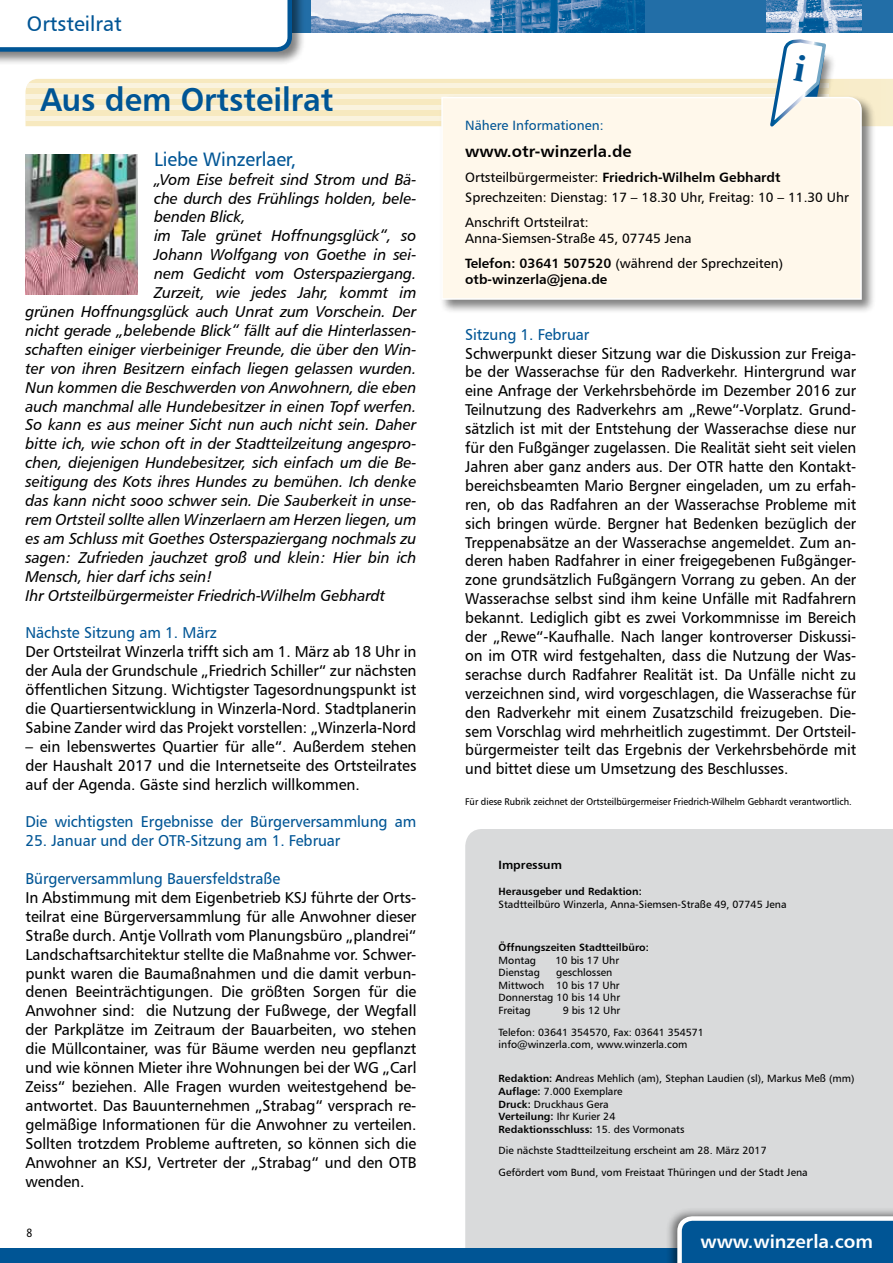
<style>
.page{position:relative;width:893px;height:1263px;background:#fff}
.page>*{position:absolute;margin:0;border:0;box-sizing:border-box;transform-origin:0 0}
.t1{font:33px "Humanist 777 BT Bold B";color:#005595;scale:.95 1}
.t2{font:21px "Humanist 777 BT Roman B";color:#005595}
.t3{font:19.5px "Humanist 777 BT Roman B";color:#005595}
.t4{font:18.75px "Humanist 777 BT Bold B";color:#fff}
.t5{font:16.5px "Humanist 777 BT Bold B";color:#000}
.t6{font:15.75px/18.9px "Humanist 777 BT Roman B";letter-spacing:-.005em;color:#000;text-align:justify;scale:.95 1}
.t7{font:15.75px/18.9px "Humanist 777 BT Roman B";letter-spacing:-.005em;color:#000;text-align:justify}
.t8{font:15.75px "Humanist 777 BT Italic B";letter-spacing:-.005em;color:#000}
.t9{font:15.75px "Humanist 777 BT Roman B";letter-spacing:-.005em;color:#005595}
.t10{font:13.5px/24.8px "Humanist 777 BT Roman B";color:#000}
.t11{font:13.5px "Humanist 777 BT Bold B";color:#000}
.t12{font:13.5px "Humanist 777 BT Roman B";color:#005595}
.t13{font:12px "Humanist 777 BT Bold B";color:#000}
.t14{font:12px "Humanist 777 BT Roman Condensed B";color:#000}
.t15{font:10.5px/12.6px "Humanist 777 BT Roman B";color:#000}
.t16{font:10.5px/12.6px "Humanist 777 BT Bold B";color:#000}
.t17{font:9.75px "Humanist 777 BT Roman B";letter-spacing:-.005em;color:#000;scale:.95 1}
.s1{font-family:"Humanist 777 BT Roman B"}
.s2{font-family:"Humanist 777 BT Bold B"}
</style>
<div class="page">
<div style="left:465px;top:829px;width:428px;height:420px;background:#d9dadb"></div>
<div style="left:0;top:1249px;width:893px;height:14px;background:#005595"></div>
<div style="left:439px;top:95px;width:437px;height:219px;background:#000;opacity:.5"></div>
<div style="left:441px;top:134px;width:421px;height:166px;background:#fff8eb"></div>
<div style="left:665px;top:1206px;width:228px;height:57px;background:#000;opacity:.5"></div>
<div style="left:675px;top:1214px;width:218px;height:49px;background:#000;opacity:.5"></div>
<svg style="left:677px;top:1216px;width:216px;height:47px"></svg>
<img style="left:26px;top:154px;width:111px;height:140px">
<svg style="left:0;top:0;width:893px;height:134px"></svg>
<h2 class="t2" style="left:27px;top:11px;width:96px">Ortsteilrat</h2>
<h1 class="t1" style="left:40px;top:78px;width:310px">Aus dem Ortsteilrat</h1>
<p class="t3" style="left:154px;top:147px;width:144px">Liebe Winzerlaer,</p>
<p class="t8" style="left:154px;top:169px;width:264px">„Vom Eise befreit sind Strom und Bä-</p>
<p class="t8" style="left:154px;top:188px;width:264px">che durch des Frühlings holden, bele-</p>
<p class="t8" style="left:154px;top:207px;width:93px">benden Blick,</p>
<p class="t8" style="left:154px;top:226px;width:264px">im Tale grünet Hoffnungsglück“, so</p>
<p class="t8" style="left:154px;top:245px;width:264px">Johann Wolfgang von Goethe in sei-</p>
<p class="t8" style="left:154px;top:264px;width:264px">nem Gedicht vom Osterspaziergang.</p>
<p class="t8" style="left:154px;top:283px;width:264px">Zurzeit, wie jedes Jahr, kommt im</p>
<p class="t8" style="left:26px;top:302px;width:392px">grünen Hoffnungsglück auch Unrat zum Vorschein. Der</p>
<p class="t8" style="left:26px;top:321px;width:392px">nicht gerade „belebende Blick“ fällt auf die Hinterlassen-</p>
<p class="t8" style="left:26px;top:339px;width:392px">schaften einiger vierbeiniger Freunde, die über den Win-</p>
<p class="t8" style="left:26px;top:358px;width:392px">ter von ihren Besitzern einfach liegen gelassen wurden.</p>
<p class="t8" style="left:26px;top:377px;width:392px">Nun kommen die Beschwerden von Anwohnern, die eben</p>
<p class="t8" style="left:26px;top:396px;width:392px">auch manchmal alle Hundebesitzer in einen Topf werfen.</p>
<p class="t8" style="left:26px;top:415px;width:392px">So kann es aus meiner Sicht nun auch nicht sein. Daher</p>
<p class="t8" style="left:26px;top:434px;width:392px">bitte ich, wie schon oft in der Stadtteilzeitung angespro-</p>
<p class="t8" style="left:26px;top:453px;width:392px">chen, diejenigen Hundebesitzer, sich einfach um die Be-</p>
<p class="t8" style="left:26px;top:472px;width:392px">seitigung des Kots ihres Hundes zu bemühen. Ich denke</p>
<p class="t8" style="left:26px;top:491px;width:393px">das kann nicht sooo schwer sein. Die Sauberkeit in unse-</p>
<p class="t8" style="left:26px;top:510px;width:393px">rem Ortsteil sollte allen Winzerlaern am Herzen liegen, um</p>
<p class="t8" style="left:26px;top:528px;width:392px">es am Schluss mit Goethes Osterspaziergang nochmals zu</p>
<p class="t8" style="left:26px;top:547px;width:392px">sagen: Zufrieden jauchzet groß und klein: Hier bin ich</p>
<p class="t8" style="left:26px;top:566px;width:189px">Mensch, hier darf ichs sein!</p>
<p class="t8" style="left:26px;top:585px;width:361px">Ihr Ortsteilbürgermeister Friedrich-Wilhelm Gebhardt</p>
<p class="t9" style="left:26px;top:623px;width:193px">Nächste Sitzung am 1. März</p>
<p class="t7" style="left:26px;top:642px;width:392px">Der Ortsteilrat Winzerla trifft sich am 1. März ab 18 U hr in der Aula der Grundschule „Friedrich Schiller“ zur nächsten öffentlichen Sitzung. Wichtigster Tagesordnungspunkt ist die Quartiersentwicklung in Winzerla-Nord. Stadtplanerin Sabine Zander wird das Projekt vorstellen: „Winzerla-Nord</p>
<p class="t7" style="left:26px;top:736px;width:392px">– ein lebenswertes Quartier für alle“. Außerdem stehen der Haushalt 2017 und die I nternetseite des Ortsteilrates auf der Agenda. Gäste sind herzlich willkommen.</p>
<p class="t9" style="left:26px;top:812px;width:392px">Die wichtigsten Ergebnisse der Bürgerversammlung am</p>
<p class="t9" style="left:26px;top:831px;width:316px">25. Januar und der OTR-Sitzung am 1. Februar</p>
<p class="t9" style="left:26px;top:869px;width:256px">Bürgerversammlung Bauersfeldstraße</p>
<p class="t7" style="left:26px;top:888px;width:392px">I n Abstimmung mit dem Eigenbetrieb KSJ führte der Orts&shy;teilrat eine Bürgerversammlung für alle Anwohner dieser Straße durch. Antje Vollrath vom Planungsbüro „plandrei“ Landschaftsarchitektur stellte die Maßnahme vor. Schwer&shy;punkt waren die Baumaßnahmen und die damit verbun&shy;denen Beeinträchtigungen. Die größten Sorgen für die Anwohner sind: die N utzung der Fußwege, der Wegfall der Parkplätze im Zeitraum der Bauarbeiten, wo stehen die Müllcontainer, was für Bäume werden neu gepflanzt und wie können Mieter ihre Wohnungen bei der WG „Carl Zeiss“ beziehen. Alle Fragen wurden weitestgehend be&shy;antwortet. Das Bauunternehmen „Strabag“ versprach re&shy;gelmäßige I nformationen für die Anwohner zu verteilen.<br>Sollten trotzdem Probleme auftreten, so können sich die Anwohner an KSJ, Vertreter der „Strabag“ und den OTB wenden.</p>
<p class="t14" style="left:27px;top:1226px;width:7px">8</p>
<p class="t12" style="left:465px;top:117px;width:140px">Nähere I nformationen:</p>
<p class="t5" style="left:465px;top:141px;width:168px">www.otr-winzerla.de</p>
<p class="t11" style="left:465px;top:169px;width:317px"><span class="s1">Ortsteilbürgermeister:</span> Friedrich-Wilhelm Gebhardt</p>
<p class="t10" style="left:465px;top:185px;width:385px">Sprechzeiten: Dienstag: 17 – 18.30 U hr, Freitag: 10 – 11.30 U hr<br>Anschrift Ortsteilrat:</p>
<p class="t10" style="left:465px;top:226px;width:319px">Anna-Siemsen-Straße 45, 07745 Jena<br><span class="s2">Telefon: 03641 507520</span> (während der Sprechzeiten)</p>
<p class="t11" style="left:465px;top:271px;width:144px">otb-winzerla@jena.de</p>
<p class="t9" style="left:465px;top:324px;width:126px">Sitzung 1. Februar</p>
<p class="t6" style="left:465px;top:343px;width:413px">Schwerpunkt dieser Sitzung war die Diskussion zur Freiga&shy;be der Wasserachse für den Radverkehr. Hintergrund war eine Anfrage der Verkehrsbehörde im Dezember 2016 zur Teilnutzung des Radverkehrs am „Rewe“-Vorplatz. Grund&shy;sätzlich ist mit der Entstehung der Wasserachse diese nur für den Fußgänger zugelassen. Die Realität sieht seit vielen Jahren aber ganz anders aus. Der OTR hatte den Kontakt&shy;bereichsbeamten Mario Bergner eingeladen, um zu erfah&shy;ren, ob das Radfahren an der Wasserachse Probleme mit sich bringen würde. Bergner hat Bedenken bezüglich der Treppenabsätze an der Wasserachse angemeldet. Zum an&shy;deren haben Radfahrer in einer freigegebenen Fußgänger&shy;zone grundsätzlich Fußgängern Vorrang zu geben. An der Wasserachse selbst sind ihm keine U nfälle mit Radfahrern bekannt. Lediglich gibt es zwei Vorkommnisse im Bereich der „Rewe“-Kaufhalle. Nach langer kontroverser Diskussi&shy;on im OTR wird festgehalten, dass die N utzung der Was&shy;serachse durch Radfahrer Realität ist. Da U nfälle nicht zu verzeichnen sind, wird vorgeschlagen, die Wasserachse für den Radverkehr mit einem Zusatzschild freizugeben. Die&shy;sem Vorschlag wird mehrheitlich zugestimmt. Der Ortsteil&shy;bürgermeister teilt das Ergebnis der Verkehrsbehörde mit und bittet diese um U msetzung des Beschlusses.</p>
<p class="t17" style="left:465px;top:795px;width:408px">Für diese Rubrik zeichnet der Ortsteilbürgermeiser Friedrich-Wilhelm Gebhardt verantwortlich.</p>
<p class="t13" style="left:499px;top:857px;width:65px">Impressum</p>
<p class="t16" style="left:499px;top:885px;width:145px">Herausgeber und Redaktion:</p>
<p class="t15" style="left:499px;top:898px;width:289px">Stadtteilbüro Winzerla, Anna-Siemsen-Straße 49, 07745 Jena</p>
<p class="t16" style="left:499px;top:941px;width:152px">Öffnungszeiten Stadtteilbüro:</p>
<p class="t15" style="left:499px;top:953px;width:39px">Montag</p>
<p class="t15" style="left:556px;top:953px;width:65px">10 bis 17 Uhr</p>
<p class="t15" style="left:499px;top:966px;width:43px">Dienstag</p>
<p class="t15" style="left:499px;top:966px;width:123px;text-indent:58px">geschlossen<br>Mittwoch 10 bis 17 U hr<br>Donnerstag 10 bis 14 U hr<br>Freitag</p>
<p class="t15" style="left:499px;top:999px;width:207px;line-height:21.6px;text-indent:64px">9 bis 12 Uhr<br>Telefon: 03641 354570, Fax: 03641 354571</p>
<p class="t15" style="left:499px;top:1038px;width:190px">info@winzerla.com, www.winzerla.com</p>
<p class="t15" style="left:499px;top:1072px;width:357px"><span class="s2">Redaktion: A</span>ndreas Mehlich (am), Stephan Laudien (sl), Markus Meß (mm)<br><span class="s2">Auflage:</span> 7.000 Exemplare<br><span class="s2">Druck:</span> Druckhaus Gera</p>
<p class="t16" style="left:499px;top:1110px;width:187px">Verteilung: <span class="s1">I hr Kurier 24<br></span>Redaktionsschluss: <span class="s1">15. des Vormonats</span></p>
<p class="t15" style="left:499px;top:1140px;width:311px;line-height:21.6px">Die nächste Stadtteilzeitung erscheint am 28. März 2017<br>Gefördert vom Bund, vom Freistaat Thüringen und der Stadt Jena</p>
<p class="t4" style="left:700px;top:1229px;width:174px">www.winzerla.com</p>
</div>
